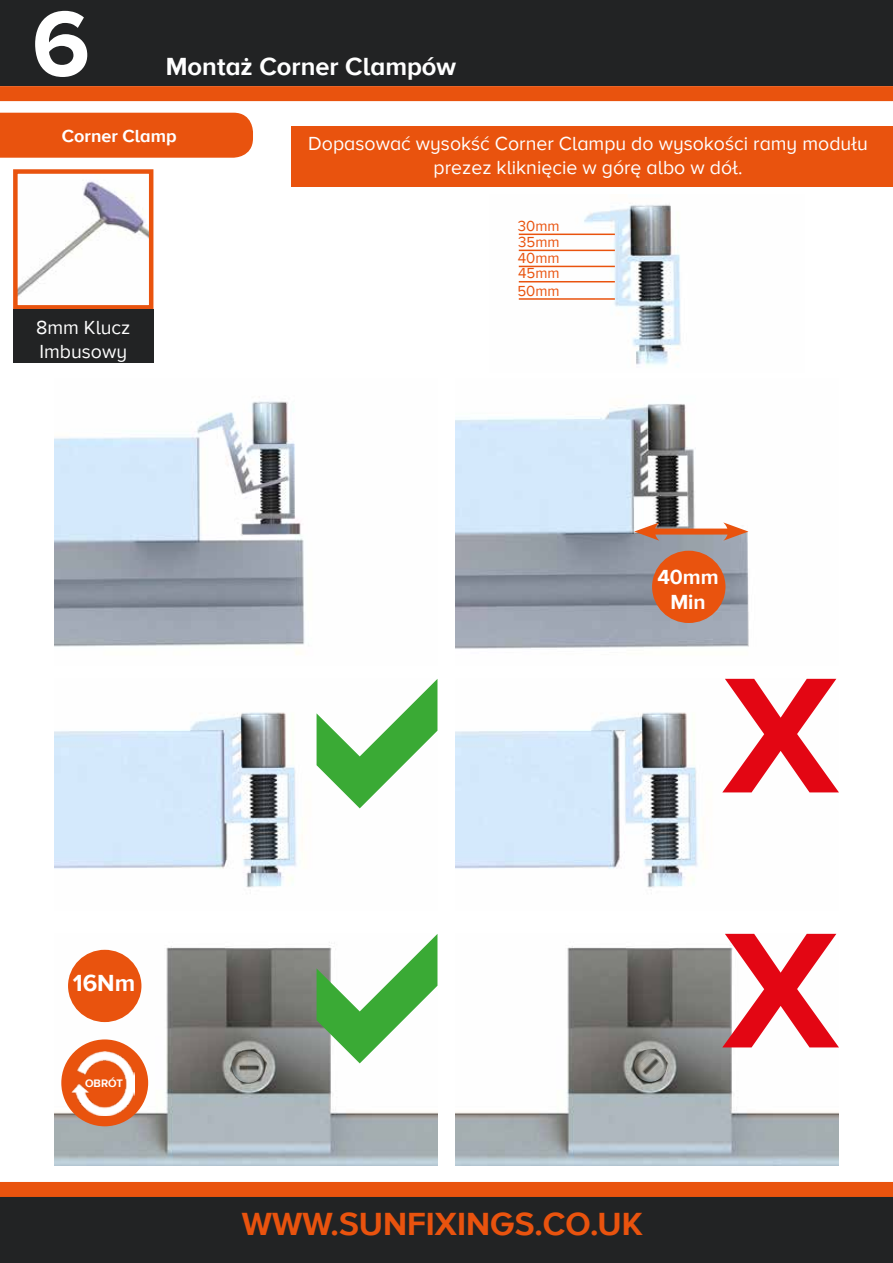
<style>
.page{position:relative;width:893px;height:1263px;background:#fff}
.page>*{position:absolute;margin:0;border:0;box-sizing:border-box;transform-origin:0 0}
.t1{font:700 96px "Proxima Nova A";color:#fff}
.t2{font:700 33px "Proxima Nova A";color:#e9530e}
.t3{font:700 25.5px "Proxima Nova A";color:#fff}
.t4{font:700 24px "Proxima Nova A";color:#fff}
.t5{font:700 21px/25.2px "Proxima Nova A";color:#fff;text-align:center}
.t6{font:19.5px/23.4px "Proxima Nova A";color:#fff}
.t7{font:700 18px "Proxima Nova A";color:#fff}
.t8{font:15px/15.8px "Proxima Nova A";color:#e9530e;text-align:justify}
.t9{font:700 11.1px "Proxima Nova A";color:#fff}
</style>
<div class="page">
<div style="left:0;top:0;width:893px;height:86px;background:#222324"></div>
<div style="left:0;top:1195px;width:893px;height:68px;background:#222324"></div>
<div style="left:0;top:1182px;width:893px;height:15px;background:#e9530e"></div>
<div style="left:0;top:86px;width:893px;height:15px;background:#e9530e"></div>
<img style="left:54px;top:946px;width:383px;height:219px">
<img style="left:54px;top:401px;width:251px;height:254px">
<img style="left:455px;top:404px;width:294px;height:245px">
<img style="left:518px;top:204px;width:163px;height:161px">
<img style="left:18px;top:181px;width:130px;height:115px">
<div style="left:13px;top:169px;width:140px;height:141px;border:4px solid #e9530e"></div>
<div style="left:13px;top:310px;width:140px;height:53px;background:#222324"></div>
<div style="left:291px;top:126px;width:602px;height:61px;background:#e9530e"></div>
<div style="left:0;top:113px;width:253px;height:45px;background:#e9530e"></div>
<div style="left:68px;top:950px;width:73px;height:72px;background:#e9530e;border-radius:50%"></div>
<div style="left:652px;top:551px;width:73px;height:72px;background:#e9530e;border-radius:50%"></div>
<img style="left:54px;top:712px;width:306px;height:176px">
<img style="left:455px;top:712px;width:384px;height:176px">
<img style="left:455px;top:946px;width:384px;height:219px">
<hr style="left:519px;top:234px;width:96px;height:1px;background:#e9530e">
<hr style="left:519px;top:250px;width:96px;height:1px;background:#e9530e">
<hr style="left:519px;top:266px;width:96px;height:1px;background:#e9530e">
<hr style="left:519px;top:281px;width:96px;height:1px;background:#e9530e">
<hr style="left:519px;top:298px;width:96px;height:2px;background:#e9530e">
<svg style="left:317px;top:679px;width:120px;height:129px"></svg>
<svg style="left:317px;top:934px;width:120px;height:129px"></svg>
<svg style="left:722px;top:679px;width:117px;height:113px"></svg>
<svg style="left:722px;top:934px;width:117px;height:113px"></svg>
<img style="left:232px;top:1050px;width:32px;height:33px;border-radius:16px">
<img style="left:633px;top:1049px;width:35px;height:34px">
<div style="left:649px;top:528px;width:85px;height:6px;background:#e9530e"></div>
<svg style="left:634px;top:522px;width:25px;height:19px"></svg>
<svg style="left:723px;top:522px;width:25px;height:19px"></svg>
<div style="left:61px;top:1039px;width:87px;height:87px;background:#e9530e;border-radius:50%"></div>
<img style="left:71px;top:1051px;width:64px;height:64px">
<h1 class="t1" style="left:32px;top:-11px;width:60px">6</h1>
<h3 class="t3" style="left:166px;top:52px;width:292px">Montaż Corner Clampów</h3>
<p class="t7" style="left:62px;top:126px;width:116px">Corner Clamp</p>
<p class="t6" style="left:36px;top:317px;width:96px">8mm Klucz<br>Imbusowy</p>
<p class="t6" style="left:308px;top:133px;width:561px;text-align:center">Dopasować wysokść Corner Clampu do wysokości ramy modułu prezez kliknięcie w górę albo w dół.</p>
<p class="t8" style="left:518px;top:218px;width:43px">30mm 35mm 40mm 45mm</p>
<p class="t8" style="left:517px;top:283px;width:44px">50mm</p>
<p class="t5" style="left:657px;top:565px;width:63px">40mm<br>Min</p>
<p class="t4" style="left:73px;top:969px;width:64px">16Nm</p>
<p class="t9" style="left:85px;top:1077px;width:39px">OBRÓT</p>
<h2 class="t2" style="left:242px;top:1205px;width:402px">WWW.SUNFIXINGS.CO.UK</h2>
</div>
